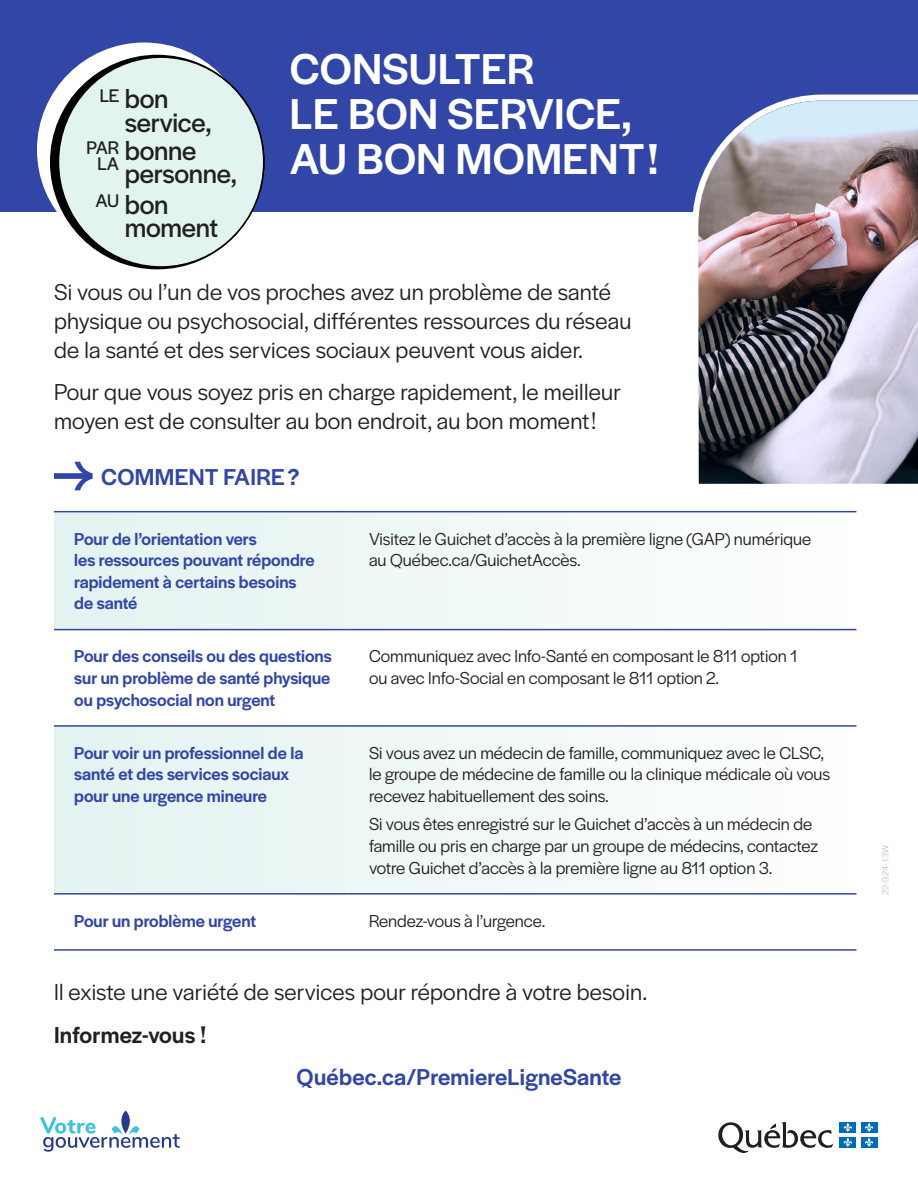
<style>
.page{position:relative;width:918px;height:1188px;background:#fff}
.page>*{position:absolute;margin:0;border:0;box-sizing:border-box;transform-origin:0 0}
.t1{font:500 45px/45px "Halyard Display";letter-spacing:.01em;color:#fff}
.t2{font:28.2px/23.2px "Halyard Display";letter-spacing:-.01em;color:#231f20}
.t3{font:24px/28.8px "Halyard Display";letter-spacing:.01em;color:#231f20}
.t4{font:500 24px "Halyard Display";letter-spacing:.01em;color:#3146a6}
.t5{font:500 24px "Halyard Display";letter-spacing:.005em;color:#231f20}
.t6{font:19.05px/16.2px "Halyard Display";letter-spacing:-.02em;color:#231f20;text-align:center}
.t7{font:18px/21.6px "Halyard Display";color:#231f20}
.t8{font:500 18px/21.6px "Halyard Display";color:#3146a6}
.t9{font:300 9px "Helvetica";letter-spacing:.015em;color:#bcbdc0}
</style>
<div class="page">
<svg style="left:40px;top:1110px;width:140px;height:42px"></svg>
<svg style="left:718px;top:1122px;width:116px;height:31px"></svg>
<div style="left:840px;top:1122px;width:16px;height:10px;background:#006cb7"></div>
<svg style="left:843px;top:1123px;width:9px;height:9px"></svg>
<div style="left:861px;top:1122px;width:16px;height:10px;background:#006cb7"></div>
<svg style="left:865px;top:1123px;width:8px;height:9px"></svg>
<div style="left:840px;top:1137px;width:16px;height:10px;background:#006cb7"></div>
<svg style="left:843px;top:1138px;width:9px;height:9px"></svg>
<div style="left:861px;top:1137px;width:16px;height:10px;background:#006cb7"></div>
<svg style="left:865px;top:1138px;width:8px;height:9px"></svg>
<div style="left:0;top:0;width:918px;height:212px;background:#3146a6"></div>
<svg style="left:54px;top:462px;width:39px;height:28px"></svg>
<svg style="left:37px;top:43px;width:214px;height:214px;background:#d8d8d8"></svg>
<svg style="left:57px;top:56px;width:208px;height:213px"></svg>
<svg style="left:54px;top:512px;width:802px;height:117px"></svg>
<svg style="left:54px;top:630px;width:802px;height:263px"></svg>
<hr style="left:54px;top:949px;width:295px;height:2px;background:#3146a6">
<hr style="left:349px;top:949px;width:507px;height:2px;background:#3146a6">
<hr style="left:54px;top:511px;width:295px;height:1px;background:#3146a6">
<hr style="left:349px;top:511px;width:507px;height:1px;background:#3146a6">
<hr style="left:54px;top:893px;width:295px;height:2px;background:#3146a6">
<hr style="left:349px;top:893px;width:507px;height:2px;background:#3146a6">
<hr style="left:54px;top:629px;width:295px;height:1px;background:#3146a6">
<hr style="left:349px;top:629px;width:507px;height:1px;background:#3146a6">
<hr style="left:54px;top:725px;width:295px;height:2px;background:#3146a6">
<hr style="left:349px;top:725px;width:507px;height:2px;background:#3146a6">
<img style="left:693px;top:94px;width:225px;height:390px">
<p class="t6" style="left:100px;top:87px;width:21px">LE</p>
<h2 class="t2" style="left:125px;top:86px;width:88px">bon service,</h2>
<h2 class="t2" style="left:125px;top:137px;width:114px">bonne personne,</h2>
<p class="t6" style="left:86px;top:138px;width:34px">PAR<br>LA</p>
<p class="t6" style="left:96px;top:192px;width:25px">AU</p>
<h2 class="t2" style="left:125px;top:191px;width:95px">bon moment</h2>
<h1 class="t1" style="left:290px;top:44px;width:370px">CONSULTER<br>LE BON SERVICE,<br>AU BON MOMENT !</h1>
<h3 class="t3" style="left:54px;top:276px;width:579px">Si vous ou l’un de vos proches avez un problème de santé physique ou psychosocial, différentes ressources du réseau de la santé et des services sociaux peuvent vous aider.</h3>
<h3 class="t3" style="left:54px;top:376px;width:568px">Pour que vous soyez pris en charge rapidement, le meilleur moyen est de consulter au bon endroit, au bon moment !</h3>
<h3 class="t4" style="left:101px;top:460px;width:200px">COMMENT FAIRE ?</h3>
<p class="t8" style="left:74px;top:527px;width:242px">Pour de l’orientation vers<br>les ressources pouvant répondre rapidement à certains besoins de santé</p>
<p class="t7" style="left:369px;top:527px;width:444px">Visitez le Guichet d’accès à la première ligne (GAP) numérique au Québec.ca/GuichetAccès.</p>
<p class="t8" style="left:74px;top:645px;width:259px;text-align:justify">Pour des conseils ou des questions sur un problème de santé physique ou psychosocial non urgent</p>
<p class="t7" style="left:369px;top:645px;width:430px">Communiquez avec Info-Santé en composant le 811 option 1 ou avec Info-Social en composant le 811 option 2.</p>
<p class="t8" style="left:74px;top:741px;width:231px">Pour voir un professionnel de la santé et des services sociaux pour une urgence mineure</p>
<p class="t7" style="left:369px;top:741px;width:463px">Si vous avez un médecin de famille, communiquez avec le CLSC, le groupe de médecine de famille ou la clinique médicale où vous recevez habituellement des soins.</p>
<p class="t7" style="left:369px;top:813px;width:451px">Si vous êtes enregistré sur le Guichet d’accès à un médecin de famille ou pris en charge par un groupe de médecins, contactez votre Guichet d’accès à la première ligne au 811 option 3.</p>
<p class="t8" style="left:74px;top:909px;width:183px">Pour un problème urgent</p>
<p class="t7" style="left:369px;top:909px;width:178px">Rendez-vous à l’urgence.</p>
<h3 class="t3" style="left:54px;top:977px;width:595px">Il existe une variété de services pour répondre à votre besoin.</h3>
<h3 class="t5" style="left:54px;top:1018px;width:154px">Informez-vous !</h3>
<h3 class="t4" style="left:297px;top:1060px;width:326px">Québec.ca/PremiereLigneSante</h3>
<p class="t9" style="left:878px;top:895px;width:52px;rotate:-90deg">22-924-13W</p>
</div>
